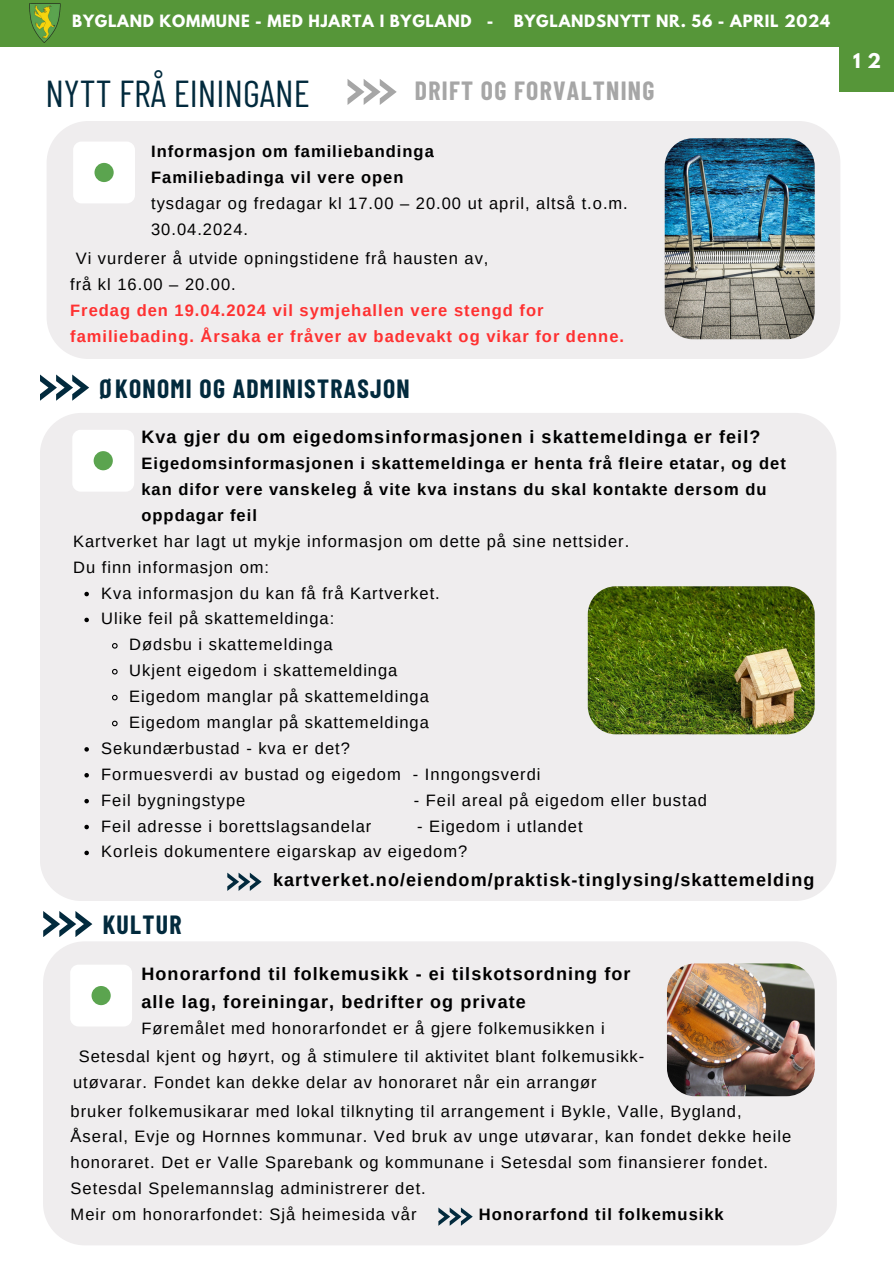
<style>
.page{position:relative;width:894px;height:1264px;background:#fff}
.page>*{position:absolute;margin:0;border:0;box-sizing:border-box;transform-origin:0 0}
.t1{font:37.5px "Barlow Condensed";color:#022a3d}
.t2{font:700 25.65px "Barlow Condensed";letter-spacing:.05em;color:#022a3d}
.t3{font:700 25.65px "Barlow Condensed";letter-spacing:.05em;color:#a6a6a6}
.t4{font:700 18px/28.2px "Arimo";letter-spacing:.06em;color:#000}
.t5{font:700 18px "League Spartan";color:#fff}
.t6{font:16.5px/25.8px "Arimo";letter-spacing:.06em;color:#000}
.t7{font:700 16.5px/25.8px "Arimo";letter-spacing:.06em;color:#000}
.t8{font:700 16.5px/25.8px "Arimo";letter-spacing:.06em;color:#ff3131}
.t9{font:700 15px "League Spartan";letter-spacing:.05em;color:#fff}
</style>
<div class="page">
<div style="left:0;top:0;width:893px;height:46px;background:#569639"></div>
<div style="left:839px;top:34px;width:54px;height:58px;background:#569639"></div>
<img style="left:29px;top:3px;width:32px;height:40px">
<svg style="left:347px;top:79px;width:49px;height:26px"></svg>
<div style="left:47px;top:121px;width:793px;height:238px;background:#efedee"></div>
<div style="left:73px;top:141px;width:62px;height:62px;background:#fff;border-radius:8px"></div>
<div style="left:94px;top:163px;width:20px;height:19px;background:#5ba44f;border-radius:50%"></div>
<img style="left:664px;top:138px;width:150px;height:201px;border-radius:28px">
<div style="left:40px;top:413px;width:796px;height:488px;background:#efedee"></div>
<div style="left:72px;top:430px;width:62px;height:61px;background:#fff;border-radius:8px"></div>
<div style="left:94px;top:451px;width:19px;height:19px;background:#5ba44f;border-radius:50%"></div>
<svg style="left:84px;top:592px;width:5px;height:4px"></svg>
<svg style="left:84px;top:617px;width:5px;height:5px"></svg>
<svg style="left:111px;top:642px;width:7px;height:7px"></svg>
<svg style="left:111px;top:668px;width:7px;height:7px"></svg>
<svg style="left:111px;top:694px;width:7px;height:7px"></svg>
<svg style="left:111px;top:719px;width:7px;height:8px"></svg>
<svg style="left:84px;top:747px;width:5px;height:4px"></svg>
<svg style="left:84px;top:773px;width:5px;height:4px"></svg>
<svg style="left:84px;top:799px;width:5px;height:4px"></svg>
<svg style="left:84px;top:824px;width:5px;height:5px"></svg>
<svg style="left:84px;top:850px;width:5px;height:5px"></svg>
<svg style="left:40px;top:374px;width:49px;height:26px"></svg>
<img style="left:587px;top:586px;width:227px;height:148px;border-radius:28px">
<div style="left:43px;top:941px;width:793px;height:304px;background:#efedee"></div>
<div style="left:70px;top:964px;width:62px;height:62px;background:#fff;border-radius:8px"></div>
<div style="left:91px;top:986px;width:20px;height:19px;background:#5ba44f;border-radius:50%"></div>
<svg style="left:43px;top:911px;width:49px;height:25px"></svg>
<svg style="left:227px;top:872px;width:34px;height:18px"></svg>
<img style="left:666px;top:963px;width:148px;height:133px;border-radius:28px">
<svg style="left:438px;top:1207px;width:34px;height:18px"></svg>
<p class="t9" style="left:72px;top:14px;width:422px">BYGLAND KOMMUNE - MED HJARTA I BYGLAND -</p>
<p class="t9" style="left:513px;top:14px;width:318px">BYGLANDSNYTT NR. 56 - APRIL 2024</p>
<h1 class="t1" style="left:45px;top:69px;width:266px">NYTT FRÅ EININGANE</h1>
<h2 class="t3" style="left:415px;top:74px;width:241px">DRIFT OG FORVALTNING</h2>
<p class="t7" style="left:151px;top:139px;width:284px">Informasjon om familiebandinga<br>Familiebadinga vil vere open</p>
<p class="t6" style="left:151px;top:191px;width:478px">tysdagar og fredagar kl 17.00 – 20.00 ut april, altså t.o.m.<br>30.04.2024.</p>
<p class="t6" style="left:70px;top:246px;width:419px;text-indent:6px">Vi vurderer å utvide opningstidene frå hausten av, frå kl 16.00 – 20.00.</p>
<p class="t8" style="left:70px;top:297px;width:555px">Fredag den 19.04.2024 vil symjehallen vere stengd for familiebading. Årsaka er fråver av badevakt og vikar for denne.</p>
<h2 class="t2" style="left:100px;top:372px;width:311px">ØKONOMI OG ADMINISTRASJON</h2>
<p class="t4" style="left:141px;top:423px;width:620px">Kva gjer du om eigedomsinformasjonen i skattemeldinga er feil?</p>
<p class="t7" style="left:141px;top:450px;width:645px">Eigedomsinformasjonen i skattemeldinga er henta frå fleire etatar, og det kan difor vere vanskeleg å vite kva instans du skal kontakte dersom du oppdagar feil</p>
<p class="t6" style="left:73px;top:528px;width:557px">Kartverket har lagt ut mykje informasjon om dette på sine nettsider.</p>
<p class="t6" style="left:73px;top:554px;width:197px">Du finn informasjon om:</p>
<p class="t6" style="left:101px;top:580px;width:340px">Kva informasjon du kan få frå Kartverket.</p>
<p class="t6" style="left:101px;top:606px;width:234px">Ulike feil på skattemeldinga:</p>
<p class="t6" style="left:129px;top:631px;width:205px">Dødsbu i skattemeldinga</p>
<p class="t6" style="left:129px;top:657px;width:269px">Ukjent eigedom i skattemeldinga</p>
<p class="t6" style="left:129px;top:683px;width:301px">Eigedom manglar på skattemeldinga</p>
<p class="t6" style="left:129px;top:709px;width:301px">Eigedom manglar på skattemeldinga</p>
<p class="t6" style="left:101px;top:735px;width:250px">Sekundærbustad - kva er det?</p>
<p class="t6" style="left:101px;top:761px;width:440px">Formuesverdi av bustad og eigedom - Inngongsverdi</p>
<p class="t6" style="left:101px;top:787px;width:146px">Feil bygningstype</p>
<p class="t6" style="left:413px;top:787px;width:295px">- Feil areal på eigedom eller bustad</p>
<p class="t6" style="left:101px;top:813px;width:271px">Feil adresse i borettslagsandelar</p>
<p class="t6" style="left:101px;top:813px;width:482px;text-indent:316px">- Eigedom i utlandet<br>Korleis dokumentere eigarskap av eigedom?</p>
<p class="t4" style="left:273px;top:865px;width:542px">kartverket.no/eiendom/praktisk-tinglysing/skattemelding</p>
<h2 class="t2" style="left:103px;top:908px;width:80px">KULTUR</h2>
<p class="t4" style="left:141px;top:959px;width:490px">Honorarfond til folkemusikk - ei tilskotsordning for alle lag, foreiningar, bedrifter og private</p>
<p class="t6" style="left:141px;top:1015px;width:465px">Føremålet med honorarfondet er å gjere folkemusikken i</p>
<p class="t6" style="left:73px;top:1043px;width:572px;text-indent:6px">Setesdal kjent og høyrt, og å stimulere til aktivitet blant folkemusikk&shy;utøvarar. Fondet kan dekke delar av honoraret når ein arrangør</p>
<p class="t6" style="left:71px;top:1097px;width:721px">bruker folkemusikarar med lokal tilknyting til arrangement i Bykle, Valle, Bygland, Åseral, Evje og Hornnes kommunar. Ved bruk av unge utøvarar, kan fondet dekke heile honoraret. Det er Valle Sparebank og kommunane i Setesdal som finansierer fondet.<br>Setesdal Spelemannslag administrerer det.<br>Meir om honorarfondet: Sjå heimesida vår</p>
<p class="t7" style="left:479px;top:1201px;width:246px">Honorarfond til folkemusikk</p>
<p class="t5" style="left:852px;top:51px;width:29px">1 2</p>
</div>
